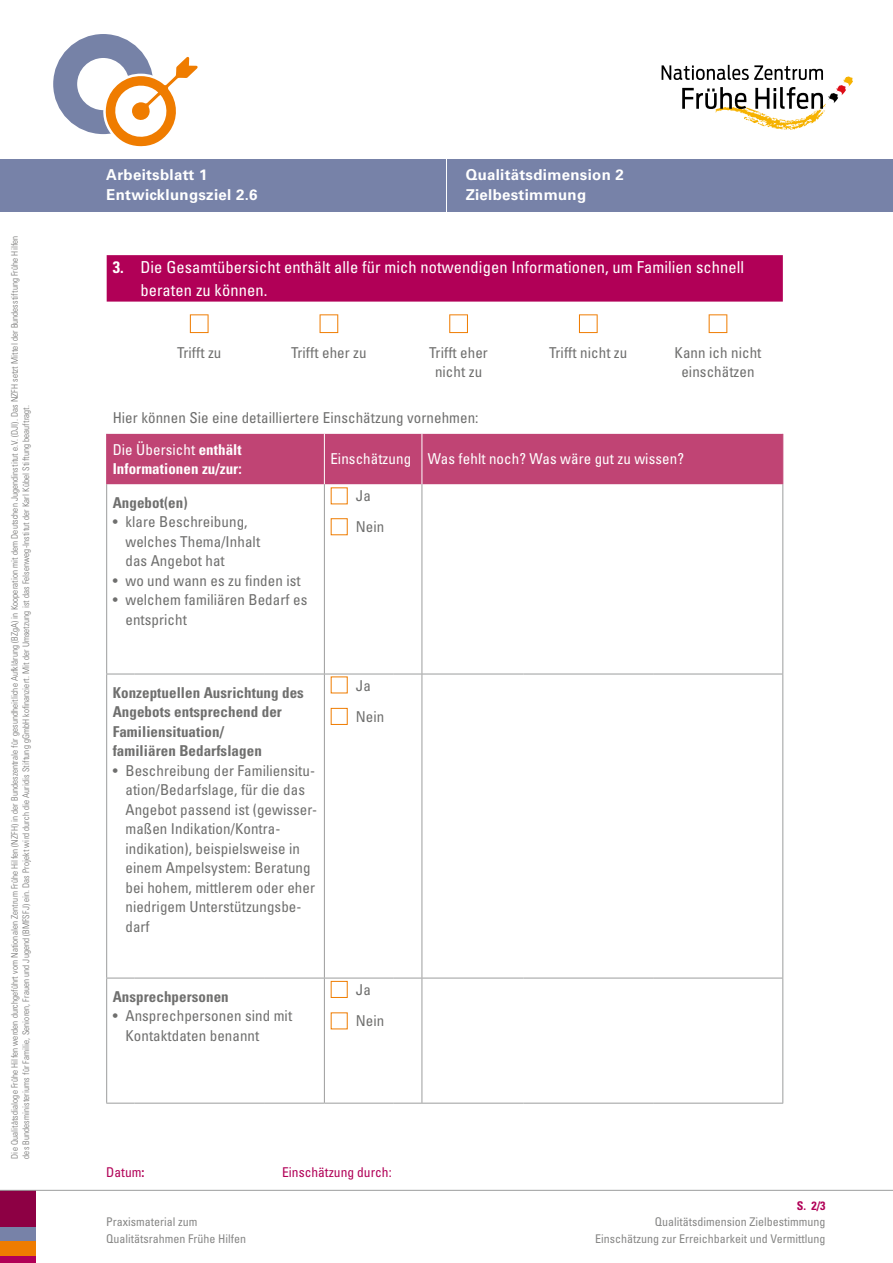
<style>
.page{position:relative;width:893px;height:1263px;background:#fff}
.page>*{position:absolute;margin:0;border:0;box-sizing:border-box;transform-origin:0 0}
.p_TKopf{font:condensed 16.5px/22.5px "Univers LT Std";letter-spacing:.005em;color:#fff}
.p_TKopf-2{font:700 condensed 16.5px "Univers LT Std";color:#fff}
.Text_Univers_10_13_pt{font:condensed 15px/19.5px "Univers LT Std";letter-spacing:.005em;color:#6f6f6e}
.t1{font:700 condensed 15px/19.5px "Univers LT Std";letter-spacing:.005em;color:#6f6f6e}
.t2{font:700 15px/19.5px "Univers LT Std";letter-spacing:.02em;color:#fff}
.Text_Univers_10_13_pt-2{font:condensed 15px "Univers LT Std";letter-spacing:.005em;color:#fff}
.Text_Univers_10_13_pt-3{font:700 condensed 15px/19.5px "Univers LT Std";letter-spacing:.005em;color:#fff}
.p_10_15{font:condensed 15px "Univers LT Std";letter-spacing:.005em;color:#6f6f6e}
.t3{font:condensed 13.5px "Univers LT Std";color:#b10057}
.t4{font:condensed 12px/16.5px "Univers LT Std";color:#878786;text-align:right}
.t5{font:700 condensed 12px "Univers LT Std";color:#b10057}
.t6{font:300 condensed 9px/11.2px "Univers LT Std";letter-spacing:.01em;color:#6f6f6e}
.s1{font-weight:400}
.s2{font-weight:700}
</style>
<div class="page">
<div style="left:0;top:1255px;width:35px;height:8px;background:#b10057"></div>
<div style="left:0;top:1191px;width:35px;height:36px;background:#8d0044"></div>
<div style="left:0;top:1227px;width:35px;height:14px;background:#7782a8"></div>
<div style="left:0;top:1241px;width:35px;height:14px;background:#ef7c00"></div>
<div style="left:0;top:159px;width:893px;height:53px;background:#7782a8"></div>
<hr style="left:446px;top:147px;width:1px;height:74px;background:#fff">
<hr style="left:0;top:1190px;width:893px;height:1px;background:#9c9d9d">
<div style="left:53px;top:34px;width:100px;height:100px;border:24px solid #7682a7;border-radius:50%"></div>
<svg style="left:101px;top:52px;width:97px;height:95px"></svg>
<svg style="left:662px;top:65px;width:191px;height:65px"></svg>
<div style="left:107px;top:255px;width:676px;height:47px;background:#b10057"></div>
<div style="left:107px;top:434px;width:675px;height:50px;background:#c04474"></div>
<hr style="left:422px;top:434px;width:1px;height:50px;background:#fff">
<hr style="left:324px;top:434px;width:1px;height:50px;background:#fff">
<hr style="left:106px;top:484px;width:1px;height:190px;background:#9c9d9d">
<hr style="left:324px;top:484px;width:1px;height:190px;background:#9c9d9d">
<hr style="left:422px;top:484px;width:1px;height:190px;background:#9c9d9d">
<hr style="left:782px;top:484px;width:1px;height:190px;background:#9c9d9d">
<svg style="left:107px;top:674px;width:27px;height:1px"></svg>
<hr style="left:106px;top:674px;width:1px;height:304px;background:#9c9d9d">
<hr style="left:134px;top:674px;width:130px;height:1px;background:#9c9d9d">
<hr style="left:264px;top:674px;width:60px;height:1px;background:#9c9d9d">
<hr style="left:324px;top:674px;width:70px;height:1px;background:#9c9d9d">
<hr style="left:324px;top:674px;width:1px;height:304px;background:#9c9d9d">
<svg style="left:394px;top:674px;width:28px;height:1px"></svg>
<hr style="left:422px;top:674px;width:101px;height:1px;background:#9c9d9d">
<hr style="left:422px;top:674px;width:1px;height:304px;background:#9c9d9d">
<hr style="left:523px;top:674px;width:130px;height:1px;background:#9c9d9d">
<hr style="left:653px;top:674px;width:130px;height:1px;background:#9c9d9d">
<hr style="left:782px;top:674px;width:1px;height:304px;background:#9c9d9d">
<svg style="left:107px;top:978px;width:27px;height:1px"></svg>
<hr style="left:106px;top:978px;width:1px;height:125px;background:#9c9d9d">
<hr style="left:134px;top:978px;width:130px;height:1px;background:#9c9d9d">
<hr style="left:264px;top:978px;width:60px;height:1px;background:#9c9d9d">
<hr style="left:324px;top:978px;width:70px;height:1px;background:#9c9d9d">
<hr style="left:324px;top:978px;width:1px;height:125px;background:#9c9d9d">
<svg style="left:394px;top:978px;width:28px;height:1px"></svg>
<hr style="left:422px;top:978px;width:101px;height:1px;background:#9c9d9d">
<hr style="left:422px;top:978px;width:1px;height:125px;background:#9c9d9d">
<hr style="left:523px;top:978px;width:130px;height:1px;background:#9c9d9d">
<hr style="left:653px;top:978px;width:130px;height:1px;background:#9c9d9d">
<hr style="left:782px;top:978px;width:1px;height:125px;background:#9c9d9d">
<svg style="left:106px;top:1103px;width:28px;height:1px"></svg>
<hr style="left:134px;top:1103px;width:130px;height:1px;background:#9c9d9d">
<hr style="left:264px;top:1103px;width:60px;height:1px;background:#9c9d9d">
<hr style="left:324px;top:1103px;width:70px;height:1px;background:#9c9d9d">
<svg style="left:394px;top:1103px;width:28px;height:1px"></svg>
<hr style="left:422px;top:1103px;width:101px;height:1px;background:#9c9d9d">
<hr style="left:523px;top:1103px;width:130px;height:1px;background:#9c9d9d">
<hr style="left:653px;top:1103px;width:130px;height:1px;background:#9c9d9d">
<hr style="left:106px;top:434px;width:1px;height:50px;background:#c04474">
<hr style="left:782px;top:434px;width:1px;height:50px;background:#c04474">
<svg style="left:190px;top:314px;width:19px;height:19px"></svg>
<svg style="left:320px;top:314px;width:18px;height:19px"></svg>
<svg style="left:449px;top:314px;width:19px;height:19px"></svg>
<svg style="left:579px;top:314px;width:19px;height:19px"></svg>
<svg style="left:709px;top:314px;width:18px;height:19px"></svg>
<div style="left:331px;top:518px;width:17px;height:17px;border:1px solid #ef7c00"></div>
<div style="left:331px;top:981px;width:17px;height:17px;border:1px solid #ef7c00"></div>
<div style="left:331px;top:708px;width:17px;height:17px;border:1px solid #ef7c00"></div>
<p class="t6" style="left:9px;top:1158px;width:924px;rotate:-90deg">Die Qualitätsdialoge Frühe Hilfen werden durchgeführt vom Nationalen Zentrum Frühe Hilfen (NZFH) in der Bundeszentrale für gesundheitliche Aufklärung (BZgA) in Kooperation mit dem Deutschen Jugendinstitut e.V. (DJI). Das NZFH setzt Mittel der Bundesstiftung Frühe Hilfen des Bundesministeriums für Familie, Senioren, Frauen und Jugend (BMFSFJ) ein. Das Projekt wird durch die Auridis Stiftung gGmbH kofinanziert. Mit der Umsetzung ist das Felsenweg-Institut der Karl Kübel Stiftung beauftragt.</p>
<p class="t2" style="left:106px;top:165px;width:153px">Arbeitsblatt 1<br>Entwicklungsziel 2.6</p>
<p class="t2" style="left:466px;top:165px;width:160px">Qualitätsdimension 2<br>Zielbestimmung</p>
<p class="p_TKopf-2" style="left:113px;top:257px;width:13px">3.</p>
<p class="p_TKopf" style="left:140px;top:256px;width:605px">Die Gesamtübersicht enthält alle für mich notwendigen Informationen, um Familien schnell beraten zu können.</p>
<p class="Text_Univers_10_13_pt" style="left:177px;top:342px;width:46px">Trifft zu</p>
<p class="Text_Univers_10_13_pt" style="left:291px;top:342px;width:77px">Trifft eher zu</p>
<p class="Text_Univers_10_13_pt" style="left:429px;top:342px;width:60px;text-align:center">Trifft eher nicht zu</p>
<p class="Text_Univers_10_13_pt" style="left:549px;top:342px;width:80px">Trifft nicht zu</p>
<p class="Text_Univers_10_13_pt" style="left:675px;top:342px;width:88px;text-align:center">Kann ich nicht einschätzen</p>
<p class="Text_Univers_10_13_pt" style="left:113px;top:407px;width:367px">Hier können Sie eine detailliertere Einschätzung vornehmen:</p>
<p class="Text_Univers_10_13_pt-3" style="left:113px;top:440px;width:131px"><span class="s1">Die Übersicht</span> enthält<br>Informationen zu/zur:</p>
<p class="Text_Univers_10_13_pt-2" style="left:330px;top:450px;width:82px">Einschätzung</p>
<p class="Text_Univers_10_13_pt-2" style="left:428px;top:450px;width:258px">Was fehlt noch? Was wäre gut zu wissen?</p>
<p class="t1" style="left:113px;top:493px;width:76px">Angebot(en)</p>
<p class="Text_Univers_10_13_pt" style="left:125px;top:512px;width:136px;text-indent:-13px">• klare Beschreibung, welches Thema/Inhalt das Angebot hat</p>
<p class="Text_Univers_10_13_pt" style="left:113px;top:570px;width:190px">• wo und wann es zu finden ist</p>
<p class="Text_Univers_10_13_pt" style="left:125px;top:590px;width:183px;text-indent:-13px">• welchem familiären Bedarf es entspricht</p>
<p class="t1" style="left:113px;top:682px;width:193px">Konzeptuellen Ausrichtung des<br>Angebots entsprechend der<br>Familiensituation/<br>familiären Bedarfslagen</p>
<p class="Text_Univers_10_13_pt" style="left:125px;top:760px;width:193px;text-indent:-13px">• Beschreibung der Familiensitu&shy;ation/Bedarfslage, für die das<br>Angebot passend ist (gewisser&shy;maßen Indikation/Kontra&shy;indikation), beispielsweise in einem Ampelsystem: Beratung bei hohem, mittlerem oder eher niedrigem Unterstützungsbe&shy;darf</p>
<p class="t1" style="left:113px;top:986px;width:118px">Ansprechpersonen</p>
<p class="Text_Univers_10_13_pt" style="left:125px;top:1006px;width:168px;text-indent:-13px">• Ansprechpersonen sind mit<br>Kontaktdaten benannt</p>
<p class="p_10_15" style="left:356px;top:486px;width:17px">Ja</p>
<p class="p_10_15" style="left:356px;top:517px;width:30px">Nein</p>
<p class="p_10_15" style="left:356px;top:676px;width:17px">Ja</p>
<p class="p_10_15" style="left:356px;top:707px;width:30px">Nein</p>
<p class="p_10_15" style="left:356px;top:980px;width:17px">Ja</p>
<p class="p_10_15" style="left:356px;top:1011px;width:30px">Nein</p>
<p class="t3" style="left:106px;top:1163px;width:40px">Datum<span class="s2">:</span></p>
<p class="t3" style="left:282px;top:1163px;width:111px">Einschätzung durch:</p>
<p class="t4" style="left:106px;top:1213px;width:141px;text-align:left">Praxismaterial zum<br>Qualitätsrahmen Frühe Hilfen</p>
<p class="t5" style="left:797px;top:1198px;width:30px">S. 2/3</p>
<p class="t4" style="left:595px;top:1213px;width:232px">Qualitätsdimension Zielbestimmung<br>Einschätzung zur Erreichbarkeit und Vermittlung</p>
</div>
